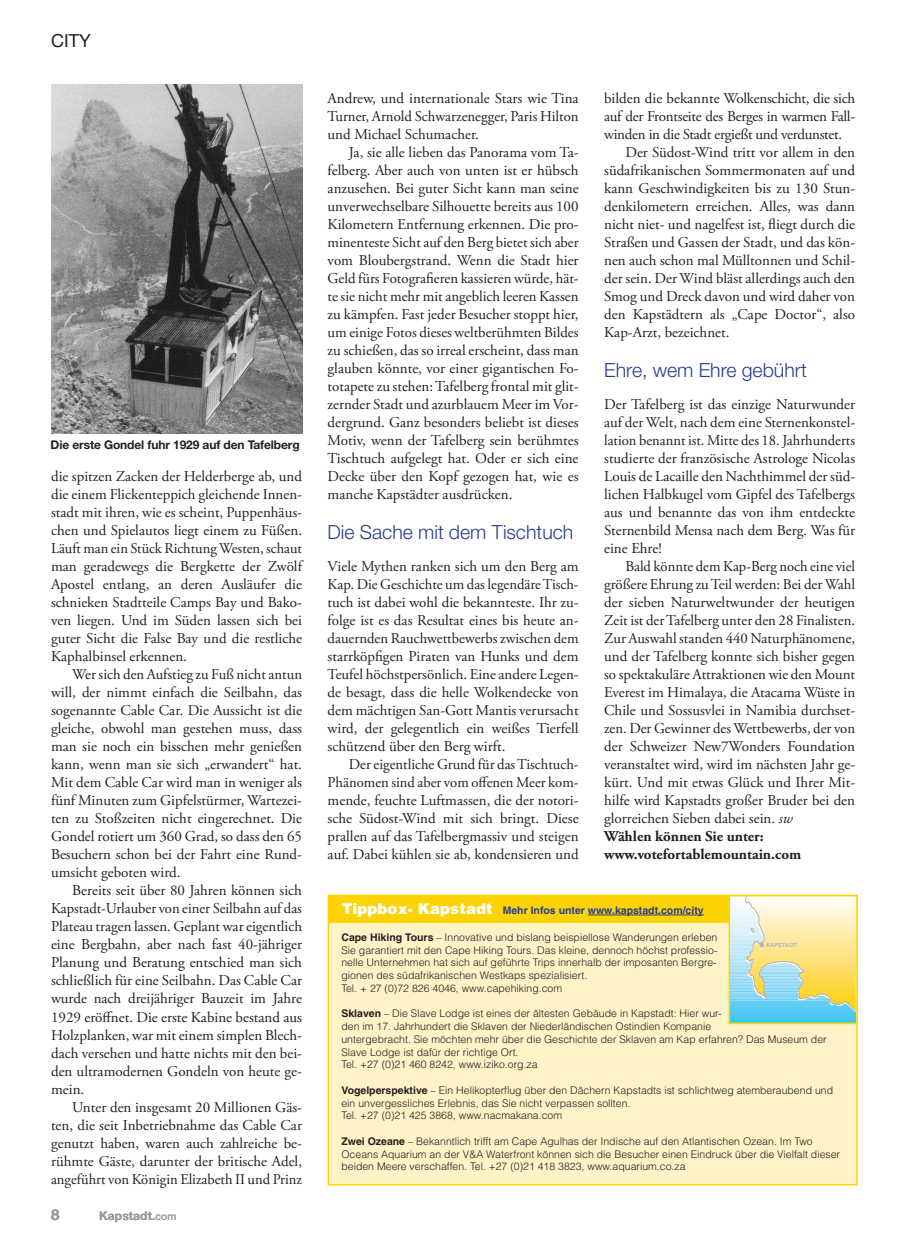
<style>
.page{position:relative;width:919px;height:1251px;background:#fff}
.page>*{position:absolute;margin:0;border:0;box-sizing:border-box;transform-origin:0 0}
.t1{font:300 19.5px "Helvetica Neue";color:#253f8e}
.t2{font:18px "Helvetica Neue";color:#231f20}
.t3{font:15px/18px "Adobe Garamond Pro";color:#231f20;text-align:justify}
.t4{font:15px "Adobe Garamond Pro";letter-spacing:-.02em;color:#231f20}
.t5{font:700 15px "Helvetica Neue";color:#939598}
.t6{font:700 12px "Helvetica Neue";letter-spacing:-.01em;color:#231f20}
.t7{font:700 12px "Helvetica Neue";letter-spacing:.01em;color:#939598}
.t8{font:300 10.5px/12.8px "Helvetica";color:#231f20}
.t9{font:700 10.5px "Helvetica";color:#253f8e}
.t10{font:700 5.7px "Helvetica";color:#b2b3b7}
.s1{font-weight:400;font-size:10.5px}
.s2{font-style:italic}
.s3{font-weight:700}
.s4{font-weight:900;font-size:15px;color:#fff}
</style>
<div class="page">
<div style="left:327px;top:894px;width:530px;height:291px;background:#fef2c7;border:2px solid #fed304"></div>
<div style="left:328px;top:895px;width:411px;height:28px;background:#fed304"></div>
<hr style="left:588px;top:914px;width:115px;height:1px;background:#253f8e">
<hr style="left:729px;top:1011px;width:126px;height:1px;background:#50caf4">
<hr style="left:729px;top:1012px;width:126px;height:1px;background:#4dc9f4">
<hr style="left:729px;top:1013px;width:126px;height:1px;background:#4bc9f4">
<hr style="left:729px;top:1014px;width:126px;height:1px;background:#49c9f4">
<hr style="left:729px;top:1015px;width:126px;height:1px;background:#46c8f3">
<hr style="left:729px;top:1016px;width:126px;height:1px;background:#44c8f3">
<hr style="left:729px;top:1017px;width:126px;height:1px;background:#41c7f3">
<hr style="left:729px;top:1018px;width:126px;height:1px;background:#3fc7f3">
<hr style="left:729px;top:1019px;width:126px;height:1px;background:#3dc7f3">
<svg style="left:731px;top:897px;width:123px;height:114px"></svg>
<div style="left:728px;top:894px;width:129px;height:129px;border:2px solid #fed304"></div>
<img style="left:51px;top:85px;width:251px;height:348px">
<p class="t2" style="left:51px;top:30px;width:41px">CITY</p>
<p class="t6" style="left:51px;top:437px;width:251px">Die erste Gondel fuhr 1929 auf den Tafelberg</p>
<p class="t3" style="left:51px;top:468px;width:252px">die spitzen Zacken der Helderberge ab, und die einem Flickenteppich gleichende Innen&shy;stadt mit ihren, wie es scheint, Puppenhäus&shy;chen und Spielautos liegt einem zu Füßen.<br>Läuft man ein Stück Richtung Westen, schaut man geradewegs die Bergkette der Zwölf Apostel entlang, an deren Ausläufer die schnieken Stadtteile Camps Bay und Bako&shy;ven liegen. Und im Süden lassen sich bei guter Sicht die False Bay und die restliche Kaphalbinsel erkennen.</p>
<p class="t3" style="left:51px;top:666px;width:252px;text-indent:21px">Wer sich den Aufstieg zu Fuß nicht antun will, der nimmt einfach die Seilbahn, das sogenannte Cable Car. Die Aussicht ist die gleiche, obwohl man gestehen muss, dass man sie noch ein bisschen mehr genießen kann, wenn man sie sich „erwandert“ hat.<br>Mit dem Cable Car wird man in weniger als fünf Minuten zum Gipfelstürmer, Wartezei&shy;ten zu Stoßzeiten nicht eingerechnet. Die Gondel rotiert um 360 Grad, so dass den 65<br>Besuchern schon bei der Fahrt eine Rund&shy;umsicht geboten wird.</p>
<p class="t3" style="left:51px;top:882px;width:252px;text-indent:21px">Bereits seit über 80 Jahren können sich Kapstadt-Urlauber von einer Seilbahn auf das Plateau tragen lassen. Geplant war eigentlich eine Bergbahn, aber nach fast 40-jähriger Planung und Beratung entschied man sich schließlich für eine Seilbahn. Das Cable Car wurde nach dreijähriger Bauzeit im Jahre 1929 eröffnet. Die erste Kabine bestand aus Holzplanken, war mit einem simplen Blech&shy;dach versehen und hatte nichts mit den bei&shy;den ultramodernen Gondeln von heute ge&shy;mein.</p>
<p class="t3" style="left:51px;top:1098px;width:252px;text-indent:21px">Unter den insgesamt 20 Millionen Gäs&shy;ten, die seit Inbetriebnahme das Cable Car genutzt haben, waren auch zahlreiche be&shy;rühmte Gäste, darunter der britische Adel, angeführt von Königin Elizabeth II und Prinz</p>
<p class="t5" style="left:51px;top:1204px;width:10px">8</p>
<p class="t7" style="left:99px;top:1207px;width:79px">Kapstadt.<span class="s1">com</span></p>
<p class="t3" style="left:327px;top:90px;width:252px">Andrew, und internationale Stars wie Tina Turner, Arnold Schwarzenegger, Paris Hilton und Michael Schumacher.</p>
<p class="t3" style="left:327px;top:144px;width:252px;text-indent:21px">Ja, sie alle lieben das Panorama vom Ta&shy;felberg. Aber auch von unten ist er hübsch anzusehen. Bei guter Sicht kann man seine unverwechselbare Silhouette bereits aus 100<br>Kilometern Entfernung erkennen. Die pro&shy;minenteste Sicht auf den Berg bietet sich aber vom Bloubergstrand. Wenn die Stadt hier Geld fürs Fotografieren kassieren würde, hät&shy;te sie nicht mehr mit angeblich leeren Kassen zu kämpfen. Fast jeder Besucher stoppt hier, um einige Fotos dieses weltberühmten Bildes zu schießen, das so irreal erscheint, dass man glauben könnte, vor einer gigantischen Fo&shy;totapete zu stehen: Tafelberg frontal mit glit&shy;zernder Stadt und azurblauem Meer im Vor&shy;dergrund. Ganz besonders beliebt ist dieses Motiv, wenn der Tafelberg sein berühmtes Tischtuch aufgelegt hat. Oder er sich eine Decke über den Kopf gezogen hat, wie es manche Kapstädter ausdrücken.</p>
<h1 class="t1" style="left:327px;top:519px;width:247px">Die Sache mit dem Tischtuch</h1>
<p class="t3" style="left:327px;top:558px;width:252px">Viele Mythen ranken sich um den Berg am Kap. Die Geschichte um das legendäre Tisch&shy;tuch ist dabei wohl die bekannteste. Ihr zu&shy;folge ist es das Resultat eines bis heute an&shy;dauernden Rauchwettbewerbs zwischen dem starrköpfigen Piraten van Hunks und dem Teufel höchstpersönlich. Eine andere Legen&shy;de besagt, dass die helle Wolkendecke von dem mächtigen San-Gott Mantis verursacht wird, der gelegentlich ein weißes Tierfell schützend über den Berg wirft.</p>
<p class="t3" style="left:327px;top:756px;width:252px;text-indent:21px">Der eigentliche Grund für das Tischtuch-Phänomen sind aber vom offenen Meer kom&shy;mende, feuchte Luftmassen, die der notori&shy;sche Südost-Wind mit sich bringt. Diese prallen auf das Tafelbergmassiv und steigen auf. Dabei kühlen sie ab, kondensieren und</p>
<p class="t4" style="left:604px;top:89px;width:252px">bilden die bekannte Wolkenschicht, die sich</p>
<p class="t4" style="left:604px;top:107px;width:252px">auf der Frontseite des Berges in warmen Fall-</p>
<p class="t4" style="left:604px;top:125px;width:239px">winden in die Stadt ergießt und verdunstet.</p>
<p class="t3" style="left:625px;top:144px;width:231px">Der Südost-Wind tritt vor allem in den</p>
<p class="t3" style="left:604px;top:162px;width:252px">südafrikanischen Sommermonaten auf und</p>
<p class="t3" style="left:604px;top:180px;width:252px">kann Geschwindigkeiten bis zu 130 Stun-</p>
<p class="t3" style="left:604px;top:198px;width:252px">denkilometern erreichen. Alles, was dann</p>
<p class="t3" style="left:604px;top:216px;width:252px">nicht niet- und nagelfest ist, fliegt durch die</p>
<p class="t3" style="left:604px;top:234px;width:252px">Straßen und Gassen der Stadt, und das kön-</p>
<p class="t3" style="left:604px;top:252px;width:252px">nen auch schon mal Mülltonnen und Schil-</p>
<p class="t3" style="left:604px;top:270px;width:252px">der sein. Der Wind bläst allerdings auch den</p>
<p class="t3" style="left:604px;top:288px;width:252px">Smog und Dreck davon und wird daher von</p>
<p class="t3" style="left:604px;top:306px;width:252px">den Kapstädtern als „Cape Doctor“, also</p>
<p class="t3" style="left:604px;top:324px;width:127px">Kap-Arzt, bezeichnet.</p>
<h1 class="t1" style="left:604px;top:357px;width:204px">Ehre, wem Ehre gebührt</h1>
<p class="t3" style="left:604px;top:396px;width:252px">Der Tafelberg ist das einzige Naturwunder auf der Welt, nach dem eine Sternenkonstel&shy;lation benannt ist. Mitte des 18. Jahrhunderts studierte der französische Astrologe Nicolas Louis de Lacaille den Nachthimmel der süd&shy;lichen Halbkugel vom Gipfel des Tafelbergs aus und benannte das von ihm entdeckte Sternenbild Mensa nach dem Berg. Was für eine Ehre!</p>
<p class="t3" style="left:604px;top:558px;width:252px;text-align:left;text-indent:21px">Bald könnte dem Kap-Berg noch eine viel größere Ehrung zu Teil werden: Bei der Wahl der sieben Naturweltwunder der heutigen Zeit ist der Tafelberg unter den 28 Finalisten.<br>Zur Auswahl standen 440 Naturphänomene, und der Tafelberg konnte sich bisher gegen so spektakuläre Attraktionen wie den Mount Everest im Himalaya, die Atacama Wüste in Chile und Sossusvlei in Namibia durchset&shy;zen. Der Gewinner des Wettbewerbs, der von der Schweizer New7Wonders Foundation veranstaltet wird, wird im nächsten Jahr ge&shy;kürt. Und mit etwas Glück und Ihrer Mit&shy;hilfe wird Kapstadts großer Bruder bei den glorreichen Sieben dabei sein. <span class="s2">sw<br></span><span class="s3">Wählen können Sie unter: www.votefortablemountain.com</span></p>
<p class="t9" style="left:342px;top:903px;width:363px"><span class="s4">Tippbox- Kapstadt</span> Mehr Infos unter www.kapstadt.com/city</p>
<p class="t8" style="left:341px;top:930px;width:377px"><span class="s3">Cape Hiking Tours</span> – Innovative und bislang beispiellose Wanderungen erleben Sie garantiert mit den Cape Hiking Tours. Das kleine, dennoch höchst professio&shy;nelle Unternehmen hat sich auf geführte Trips innerhalb der imposanten Bergre&shy;gionen des südafrikanischen Westkaps spezialisiert.<br>Tel. + 27 (0)72 826 4046, www. capehiking. com</p>
<p class="t8" style="left:341px;top:1006px;width:486px"><span class="s3">Sklaven</span> – Die Slave Lodge ist eines der ältesten Gebäude in Kapstadt: Hier wur-<br>den im 17. Jahrhundert die Sklaven der Niederländischen Ostindien Kompanie<br>untergebracht. Sie möchten mehr über die Geschichte der Sklaven am Kap erfahren? Das Museum der Slave Lodge ist dafür der richtige Ort.<br>Tel. +27 (0)21 460 8242, www. iziko. org. za</p>
<p class="t8" style="left:341px;top:1083px;width:493px"><span class="s3">Vogelperspektive</span> – Ein Helikopterflug über den Dächern Kapstadts ist schlichtweg atemberaubend und ein unvergessliches Erlebnis, das Sie nicht verpassen sollten.<br>Tel. +27 (0)21 425 3868, www. nacmakana. com</p>
<p class="t8" style="left:341px;top:1134px;width:500px"><span class="s3">Zwei Ozeane</span> – Bekanntlich trifft am Cape Agulhas der Indische auf den Atlantischen Ozean. Im Two<br>Oceans Aquarium an der V&amp;A Waterfront können sich die Besucher einen Eindruck über die Vielfalt dieser beiden Meere verschaffen. Tel. +27 (0)21 418 3823, www. aquarium. co.za</p>
<p class="t10" style="left:766px;top:941px;width:32px">KAPSTADT</p>
</div>
